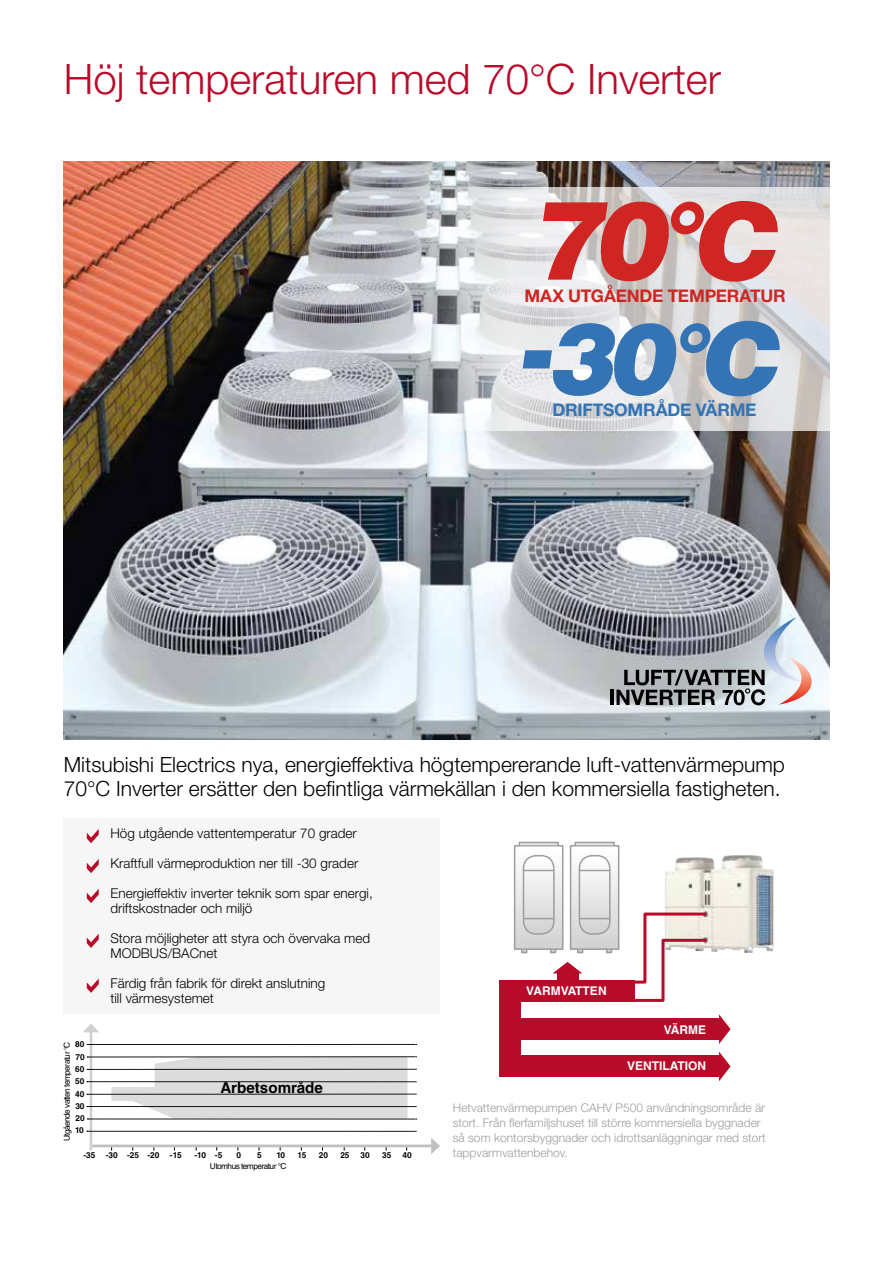
<style>
.page{position:relative;width:893px;height:1263px;background:#fff}
.page>*{position:absolute;margin:0;border:0;box-sizing:border-box;transform-origin:0 0}
.t1{font:900 109.05px "Helvetica LT Std";color:#cf2623}
.t2{font:900 99.6px "Helvetica LT Std";color:#3474b4}
.t3{font:300 42px "Helvetica Neue LT Std";color:#b80a29}
.t4{font:300 21px/24px "Helvetica Neue LT Std";color:#000}
.t5{font:700 17.4px "Helvetica Neue LT Std";letter-spacing:-.015em;color:#cf2623}
.t6{font:700 17.4px "Helvetica Neue LT Std";letter-spacing:-.015em;color:#3474b4}
.t7{font:700 15.15px "Helvetica LT Std";color:#000}
.t8{font:300 13.5px/15px "Helvetica Neue LT Std";color:#000}
.t9{font:300 12px/15px "Helvetica Neue LT Std";color:#9d9d9c}
.t10{font:700 12px "Helvetica LT Std";color:#fff}
.t11{font:700 8.25px/12.1px "Helvetica LT Std";color:#000;text-align:justify}
.t12{font:8.25px "Helvetica LT Std";letter-spacing:-.06em;color:#000}
.s1{font-size:109.5px}
.s2{font-size:106.5px}
</style>
<div class="page">
<img style="left:64px;top:162px;width:765px;height:578px">
<svg style="left:410px;top:187px;width:420px;height:243px;background:#d9d9da"></svg>
<div style="left:64px;top:818px;width:376px;height:196px;background:#f6f6f6"></div>
<svg style="left:87px;top:829px;width:12px;height:14px"></svg>
<svg style="left:87px;top:859px;width:12px;height:14px"></svg>
<svg style="left:87px;top:889px;width:12px;height:14px"></svg>
<svg style="left:87px;top:934px;width:12px;height:14px"></svg>
<svg style="left:87px;top:978px;width:12px;height:15px"></svg>
<img style="left:665px;top:855px;width:109px;height:98px">
<div style="left:571px;top:846px;width:48px;height:103px;background:linear-gradient(to bottom,#fff,#d2d1d1)"></div>
<div style="left:570px;top:845px;width:49px;height:105px;border:2px solid #9d9d9c"></div>
<svg style="left:577px;top:949px;width:6px;height:4px"></svg>
<svg style="left:606px;top:949px;width:6px;height:4px"></svg>
<svg style="left:574px;top:842px;width:41px;height:4px"></svg>
<svg style="left:579px;top:856px;width:31px;height:78px"></svg>
<div style="left:579px;top:855px;width:32px;height:80px;border:2px solid #9d9d9c;border-radius:13px"></div>
<hr style="left:579px;top:870px;width:30px;height:1px;background:#9d9d9c">
<hr style="left:579px;top:918px;width:30px;height:1px;background:#9d9d9c">
<div style="left:515px;top:846px;width:48px;height:103px;background:linear-gradient(to bottom,#fff,#d2d1d1)"></div>
<div style="left:514px;top:845px;width:49px;height:105px;border:2px solid #9d9d9c"></div>
<svg style="left:521px;top:949px;width:6px;height:4px"></svg>
<svg style="left:550px;top:949px;width:6px;height:4px"></svg>
<svg style="left:519px;top:842px;width:40px;height:4px"></svg>
<svg style="left:523px;top:856px;width:31px;height:78px"></svg>
<div style="left:523px;top:855px;width:32px;height:80px;border:2px solid #9d9d9c;border-radius:13px"></div>
<hr style="left:523px;top:870px;width:30px;height:1px;background:#9d9d9c">
<hr style="left:523px;top:918px;width:30px;height:1px;background:#9d9d9c">
<svg style="left:634px;top:911px;width:74px;height:91px"></svg>
<div style="left:513px;top:980px;width:121px;height:22px;background:#b80a29"></div>
<div style="left:513px;top:1018px;width:208px;height:22px;background:#b80a29"></div>
<div style="left:513px;top:1056px;width:207px;height:21px;background:#b80a29"></div>
<div style="left:499px;top:980px;width:22px;height:97px;background:#b80a29"></div>
<div style="left:557px;top:972px;width:21px;height:10px;background:#b80a29"></div>
<svg style="left:553px;top:962px;width:29px;height:11px"></svg>
<svg style="left:719px;top:1014px;width:11px;height:30px"></svg>
<svg style="left:719px;top:1051px;width:11px;height:30px"></svg>
<hr style="left:92px;top:1144px;width:342px;height:3px;background:#979696">
<svg style="left:431px;top:1138px;width:9px;height:16px"></svg>
<hr style="left:90px;top:1030px;width:2px;height:120px;background:#979696">
<svg style="left:83px;top:1024px;width:16px;height:8px"></svg>
<svg style="left:87px;top:1044px;width:330px;height:1px"></svg>
<svg style="left:87px;top:1131px;width:329px;height:1px"></svg>
<svg style="left:87px;top:1056px;width:330px;height:64px"></svg>
<img style="left:779px;top:656px;width:33px;height:48px">
<img style="left:762px;top:617px;width:39px;height:65px">
<hr style="left:610px;top:690px;width:4px;height:15px;background:#000">
<svg style="left:616px;top:669px;width:149px;height:36px;background:#74787b"></svg>
<h3 class="t3" style="left:64px;top:53px;width:659px">Höj temperaturen med 70°C Inverter</h3>
<h1 class="t1" style="left:529px;top:169px;width:266px"><span class="s1">7</span>0°<span class="s2">C</span></h1>
<h2 class="t2" style="left:517px;top:294px;width:279px">-30°C</h2>
<p class="t6" style="left:553px;top:399px;width:205px">DRIFTSOMRÅDE VÄRME</p>
<p class="t5" style="left:524px;top:285px;width:263px">MAX UTGÅENDE TEMPERATUR</p>
<h3 class="t4" style="left:64px;top:752px;width:723px">Mitsubishi Electrics nya, energieffektiva högtempererande luft-vattenvärmepump<br>70°C Inverter ersätter den befintliga värmekällan i den kommersiella fastigheten.</h3>
<p class="t8" style="left:110px;top:826px;width:248px">Hög utgående vattentemperatur 70 grader</p>
<p class="t8" style="left:110px;top:856px;width:249px">Kraftfull värmeproduktion ner till -30 grader</p>
<p class="t8" style="left:110px;top:886px;width:264px">Energieffektiv inverter teknik som spar energi, driftskostnader och miljö</p>
<p class="t8" style="left:110px;top:931px;width:261px">Stora möjligheter att styra och övervaka med<br>MODBUS/BACnet</p>
<p class="t8" style="left:110px;top:976px;width:216px">Färdig från fabrik för direkt anslutning till värmesystemet</p>
<p class="t11" style="left:75px;top:1038px;width:11px">80</p>
<p class="t12" style="left:62px;top:1141px;width:101px;rotate:-90deg">Utgående vatten temperatur °C</p>
<p class="t11" style="left:75px;top:1051px;width:11px">70<br>60<br>50<br>40<br>30<br>20<br>10</p>
<p class="t7" style="left:220px;top:1078px;width:104px">Arbetsområde</p>
<p class="t11" style="left:83px;top:1149px;width:13px">-35</p>
<p class="t11" style="left:106px;top:1149px;width:55px">-30 -25 -20</p>
<p class="t11" style="left:170px;top:1149px;width:13px">-15</p>
<p class="t11" style="left:194px;top:1149px;width:29px">-10 -5</p>
<p class="t11" style="left:236px;top:1149px;width:6px">0</p>
<p class="t11" style="left:257px;top:1149px;width:6px">5</p>
<p class="t11" style="left:276px;top:1149px;width:10px">10</p>
<p class="t11" style="left:298px;top:1149px;width:10px">15</p>
<p class="t11" style="left:319px;top:1149px;width:11px">20</p>
<p class="t11" style="left:340px;top:1149px;width:11px">25</p>
<p class="t11" style="left:361px;top:1149px;width:11px">30</p>
<p class="t12" style="left:210px;top:1161px;width:78px">Utomhus temperatur °C</p>
<p class="t11" style="left:382px;top:1149px;width:11px">35</p>
<p class="t11" style="left:403px;top:1149px;width:11px">40</p>
<p class="t10" style="left:526px;top:983px;width:82px">VARMVATTEN</p>
<p class="t10" style="left:664px;top:1022px;width:44px">VÄRME</p>
<p class="t10" style="left:627px;top:1059px;width:80px">VENTILATION</p>
<p class="t9" style="left:453px;top:1100px;width:314px">Hetvattenvärmepumpen CAHV P500 användningsområde är stort. Från flerfamiljshuset till större kommersiella byggnader så som kontorsbyggnader och idrottsanläggningar med stort tappvarmvattenbehov.</p>
</div>
